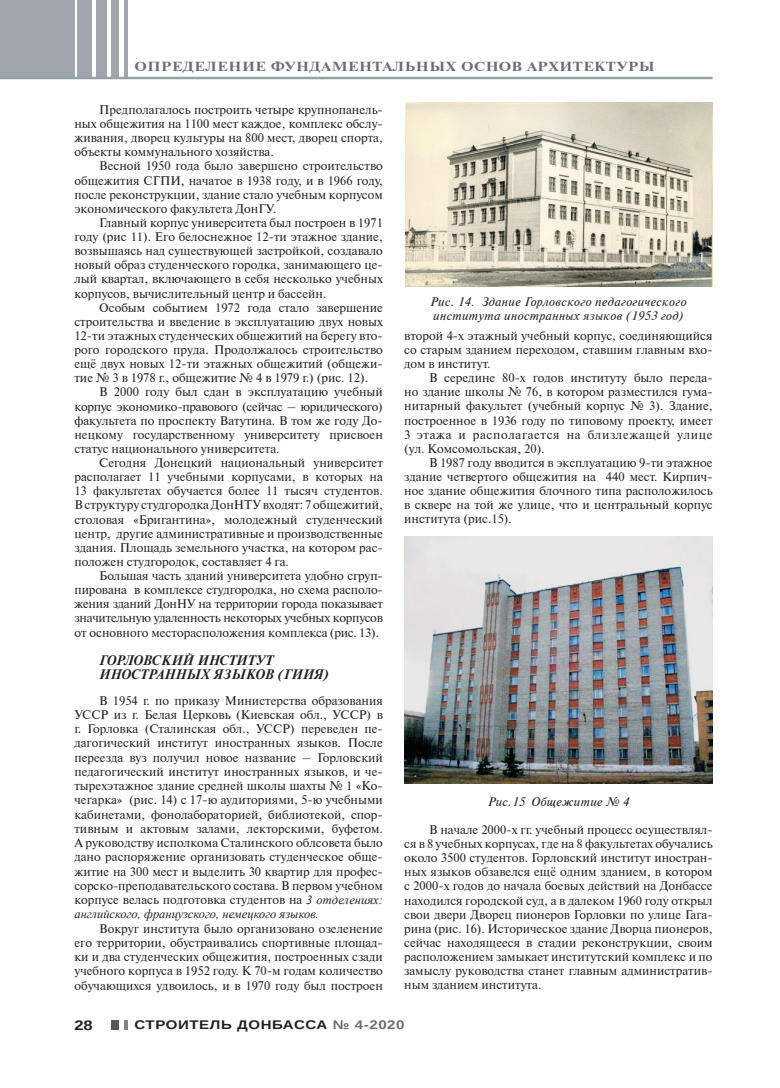
<style>
.page{position:relative;width:780px;height:1088px;background:#fff}
.page>*{position:absolute;margin:0;border:0;box-sizing:border-box;transform-origin:0 0}
.подзаголовок{font:italic 700 13.75px/14.1px "Newton C";letter-spacing:.03em;color:#231f20}
.t1{font:700 13.75px "Arimo";color:#231f20;scale:1.2 1}
.колонтитул{font:700 13.12px "Newton C";letter-spacing:.04em;color:#6c6d70;scale:1.2 1}
.основной{font:12.5px/14.1px "Newton C";color:#231f20;text-align:justify}
.подпись_фото{font:italic 12.5px/14.1px "Newton C";letter-spacing:.03em;color:#231f20}
.t2{font:700 12.5px "Arimo";letter-spacing:.04em;color:#231f20;scale:1.2 1}
.s1{font-family:"Times New Roman";font-style:italic}
.s2{color:#6c6d70}
</style>
<div class="page">
<div style="left:0;top:0;width:74px;height:78px;background:#a0a6ac"></div>
<div style="left:78px;top:0;width:14px;height:78px;background:#a0a6ac"></div>
<div style="left:96px;top:0;width:11px;height:78px;background:#a0a6ac"></div>
<div style="left:111px;top:0;width:7px;height:78px;background:#a0a6ac"></div>
<hr style="left:124px;top:0;width:3px;height:78px;background:#a0a6ac">
<div style="left:111px;top:1020px;width:7px;height:9px;background:#57585a"></div>
<svg style="left:124px;top:1020px;width:3px;height:9px"></svg>
<hr style="left:0;top:77px;width:712px;height:2px;background:#94a2aa">
<img style="left:405px;top:103px;width:307px;height:184px">
<img style="left:404px;top:536px;width:308px;height:247px">
<p class="колонтитул" style="left:134px;top:59px;width:435px">ОПРЕДЕЛЕНИЕ ФУНДАМЕНТАЛЬНЫХ ОСНОВ АРХИТЕКТУРЫ</p>
<p class="основной" style="left:74px;top:103px;width:310px;text-indent:25px">Предполагалось построить четыре крупнопанель&shy;ных общежития на 1100 мест каждое, комплекс обслу&shy;живания, дворец культуры на 800 мест, дворец спорта, объекты коммунального хозяйства.</p>
<p class="основной" style="left:74px;top:159px;width:310px;text-indent:25px">Весной 1950 года было завершено строительство общежития СГПИ, начатое в 1938 году, и в 1966 году, после реконструкции, здание стало учебным корпусом экономического факультета ДонГУ.</p>
<p class="основной" style="left:74px;top:216px;width:310px;text-indent:25px">Главный корпус университета был построен в 1971 году (рис 11). Его белоснежное 12-ти этажное здание, возвышаясь над существующей застройкой, создавало новый образ студенческого городка, занимающего це&shy;лый квартал, включающего в себя несколько учебных корпусов, вычислительный центр и бассейн.</p>
<p class="основной" style="left:74px;top:300px;width:310px;text-indent:25px">Особым событием 1972 года стало завершение строительства и введение в эксплуатацию двух новых 12-ти этажных студенческих общежитий на берегу вто&shy;рого городского пруда. Продолжалось строительство ещё двух новых 12-ти этажных общежитий (общежи&shy;тие № 3 в 1978 г., общежитие № 4 в 1979 г.) (рис. 12).</p>
<p class="основной" style="left:74px;top:385px;width:310px;text-indent:25px">В 2000 году был сдан в эксплуатацию учебный корпус экономико-правового (сейчас – юридического) факультета по проспекту Ватутина. В том же году До&shy;нецкому государственному университету присвоен статус национального университета.</p>
<p class="основной" style="left:74px;top:456px;width:310px;text-indent:25px">Сегодня Донецкий национальный университет располагает 11 учебными корпусами, в которых на 13 факультетах обучается более 11 тысяч студентов.<br>В структуру студгородка ДонНТУ входят: 7 общежитий, столовая «Бригантина», молодежный студенческий центр, другие административные и производственные здания. Площадь земельного участка, на котором рас&shy;положен студгородок, составляет 4 га.</p>
<p class="основной" style="left:74px;top:569px;width:310px;text-indent:25px">Большая часть зданий университета удобно сгруп&shy;пирована в комплексе студгородка, но схема располо&shy;жения зданий ДонНУ на территории города показывает значительную удаленность некоторых учебных корпусов от основного месторасположения комплекса (рис. 13).</p>
<p class="подзаголовок" style="left:99px;top:653px;width:231px">ГОРЛОВСКИЙ ИНСТИТУТ<br>ИНОСТРАННЫХ ЯЗЫКОВ (ГИИЯ)</p>
<p class="основной" style="left:74px;top:693px;width:310px;text-indent:25px">В 1954 г. по приказу Министерства образования УССР из г. Белая Церковь (Киевская обл., УССР) в г. Горловка (Сталинская обл., УССР) переведен пе&shy;дагогический институт иностранных языков. После переезда вуз получил новое название – Горловский педагогический институт иностранных языков, и че&shy;тырехэтажное здание средней школы шахты № 1 «Ко&shy;чегарка» (рис. 14) с 17-ю аудиториями, 5-ю учебными кабинетами, фонолабораторией, библиотекой, спор&shy;тивным и актовым залами, лекторскими, буфетом.<br>А руководству исполкома Сталинского облсовета было дано распоряжение организовать студенческое обще&shy;житие на 300 мест и выделить 30 квартир для профес&shy;сорско-преподавательского состава. В первом учебном корпусе велась подготовка студентов на <span class="s1">3 отделениях: английского, французского, немецкого языков.</span></p>
<p class="основной" style="left:74px;top:921px;width:310px;text-indent:25px">Вокруг института было организовано озеленение его территории, обустраивались спортивные площад&shy;ки и два студенческих общежития, построенных сзади учебного корпуса в 1952 году. К 70-м годам количество обучающихся удвоилось, и в 1970 году был построен</p>
<p class="подпись_фото" style="left:430px;top:295px;width:258px">Рис. 14. Здание Горловского педагогического института иностранных языков (1953 год)</p>
<p class="основной" style="left:404px;top:328px;width:310px">второй 4-х этажный учебный корпус, соединяющийся со старым зданием переходом, ставшим главным вхо&shy;дом в институт.</p>
<p class="основной" style="left:404px;top:371px;width:310px;text-indent:25px">В середине 80-х годов институту было переда&shy;но здание школы № 76, в котором разместился гума&shy;нитарный факультет (учебный корпус № 3). Здание, построенное в 1936 году по типовому проекту, имеет 3 этажа и располагается на близлежащей улице (ул. Комсомольская, 20).</p>
<p class="основной" style="left:404px;top:456px;width:310px;text-indent:25px">В 1987 году вводится в эксплуатацию 9-ти этажное здание четвертого общежития на 440 мест. Кирпич&shy;ное здание общежития блочного типа расположилось в сквере на той же улице, что и центральный корпус института (рис.15).</p>
<p class="подпись_фото" style="left:487px;top:794px;width:143px">Рис.15 Общежитие № 4</p>
<p class="основной" style="left:404px;top:823px;width:310px;text-indent:25px">В начале 2000-х гг. учебный процесс осуществлял&shy;ся в 8 учебных корпусах, где на 8 факультетах обучались около 3500 студентов. Горловский институт иностран&shy;ных языков обзавелся ещё одним зданием, в котором с 2000-х годов до начала боевых действий на Донбассе находился городской суд, а в далеком 1960 году открыл свои двери Дворец пионеров Горловки по улице Гага&shy;рина (рис. 16). Историческое здание Дворца пионеров, сейчас находящееся в стадии реконструкции, своим расположением замыкает институтский комплекс и по замыслу руководства станет главным административ&shy;ным зданием института.</p>
<p class="t1" style="left:74px;top:1016px;width:17px">28</p>
<p class="t2" style="left:134px;top:1016px;width:226px">СТРОИТЕЛЬ ДОНБАССА <span class="s2">№ 4-2020</span></p>
</div>
